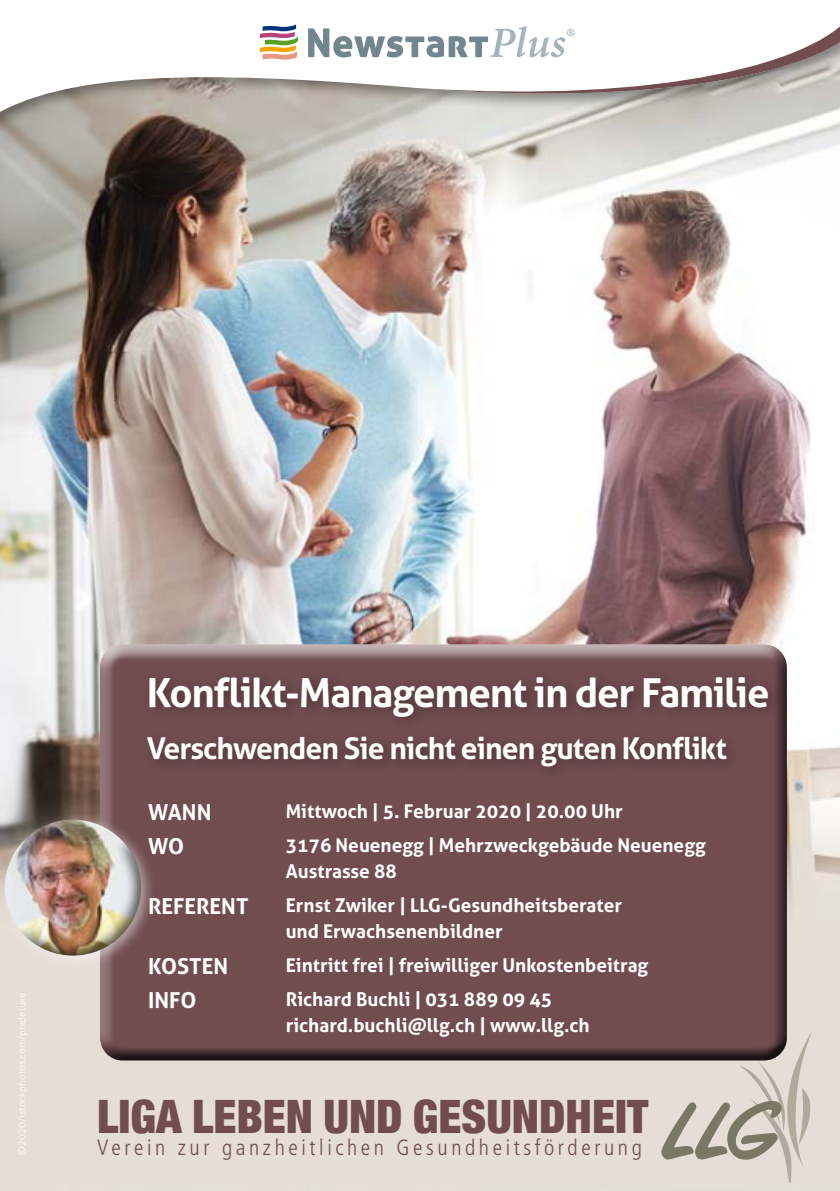
<style>
.page{position:relative;width:840px;height:1191px;background:#fff}
.page>*{position:absolute;margin:0;border:0;box-sizing:border-box;transform-origin:0 0}
.t1{font:900 condensed 46px "Helvetica Neue";color:#714d50}
.t2{font:700 40px "Aller";letter-spacing:-.03em;color:#fff}
.t3{font:700 30px "Aller";letter-spacing:-.03em;color:#fff}
.t4{font:300 condensed 22px "Frutiger LT";letter-spacing:.165em;color:#714d50}
.t5{font:700 22px/34px "Aller";color:#fff}
.t6{font:700 19px/34px "Aller";color:#fff}
.t7{font:300 10px "Aller";color:#fff}
</style>
<div class="page">
<img style="left:0;top:134px;width:839px;height:1057px">
<img style="left:738px;top:1031px;width:73px;height:151px">
<div style="left:0;top:0;width:839px;height:134px;background:#000;opacity:.4"></div>
<svg style="left:0;top:0;width:839px;height:119px"></svg>
<svg style="left:418px;top:8px;width:421px;height:100px"></svg>
<div style="left:259px;top:15px;width:317px;height:49px;background:#fff"></div>
<svg style="left:260px;top:24px;width:38px;height:36px"></svg>
<svg style="left:308px;top:26px;width:266px;height:31px"></svg>
<div style="left:85px;top:632px;width:709px;height:425px;background:#fff;opacity:.75"></div>
<div style="left:91px;top:646px;width:710px;height:416px;background:#000;opacity:.75"></div>
<div style="left:141px;top:669px;width:640px;height:111px;background:#000;opacity:.3"></div>
<div style="left:0;top:812px;width:157px;height:159px;background:#fff;opacity:.5"></div>
<div style="left:0;top:804px;width:129px;height:131px;background:#fff;opacity:.75"></div>
<div style="left:9px;top:832px;width:148px;height:124px;background:#000;opacity:.75"></div>
<img style="left:660px;top:1101px;width:121px;height:59px">
<p class="t7" style="left:16px;top:1154px;width:164px;rotate:-90deg">©2020/istockphotos.com/pixdeluxe</p>
<h2 class="t2" style="left:147px;top:668px;width:624px">Konflikt-Management in der Familie</h2>
<h3 class="t3" style="left:147px;top:729px;width:581px">Verschwenden Sie nicht einen guten Konflikt</h3>
<p class="t5" style="left:148px;top:795px;width:65px">WANN<br>WO</p>
<p class="t6" style="left:285px;top:794px;width:421px">Mittwoch | 5. Februar 2020 | 20.00 Uhr<br>3176 Neuenegg | Mehrzweckgebäude Neuenegg</p>
<p class="t6" style="left:285px;top:854px;width:337px">Austrasse 88<br>Ernst Zwiker | LLG-Gesundheitsberater</p>
<p class="t6" style="left:285px;top:914px;width:364px">und Erwachsenenbildner<br>Eintritt frei | freiwilliger Unkostenbeitrag<br>Richard Buchli | 031 889 09 45</p>
<p class="t6" style="left:285px;top:1008px;width:305px">richard.buchli@llg.ch | www.llg.ch</p>
<p class="t5" style="left:148px;top:889px;width:102px">REFERENT</p>
<p class="t5" style="left:148px;top:949px;width:81px">KOSTEN<br>INFO</p>
<h1 class="t1" style="left:97px;top:1079px;width:552px">LIGA LEBEN UND GESUNDHEIT</h1>
<p class="t4" style="left:97px;top:1135px;width:545px">Verein zur ganzheitlichen Gesundheitsförderung</p>
</div>
